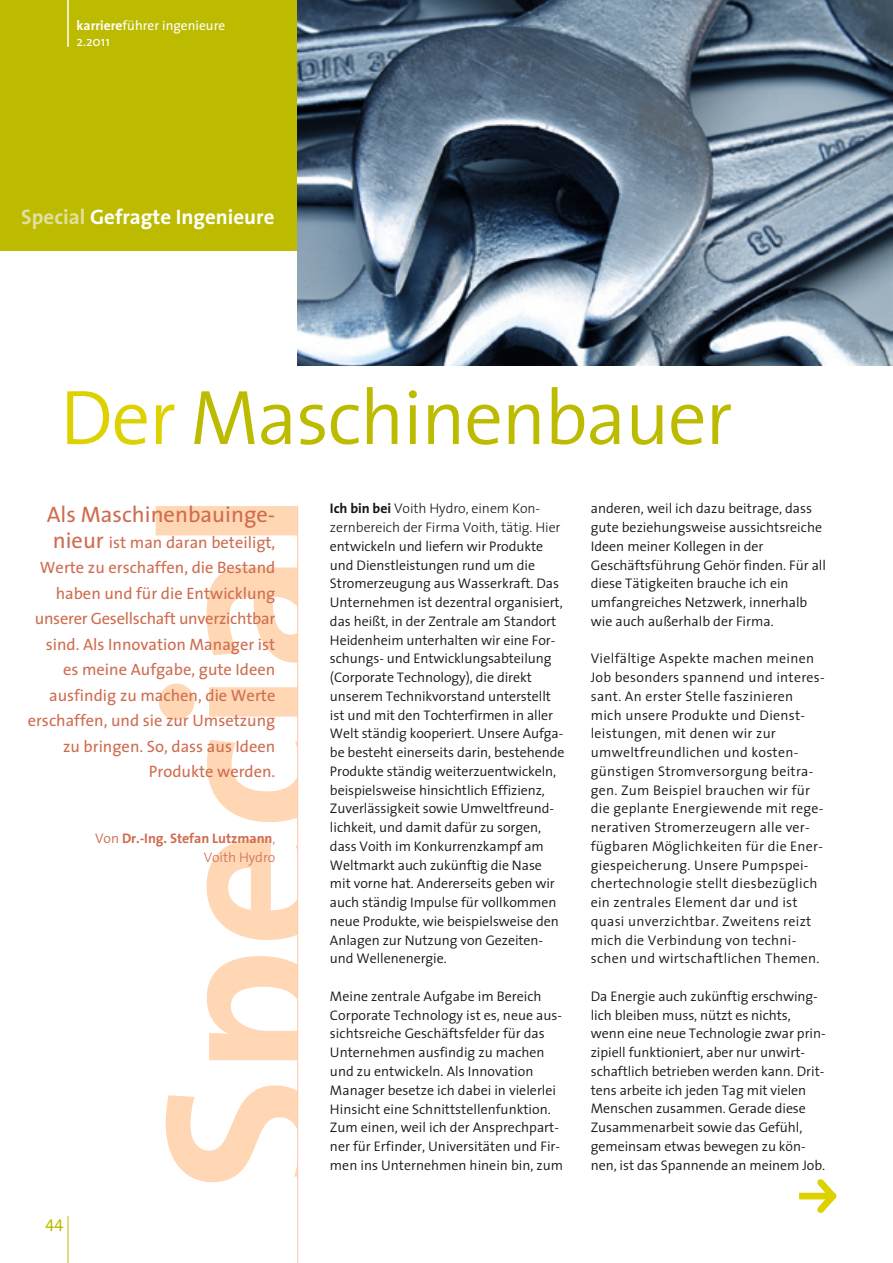
<style>
.page{position:relative;width:893px;height:1263px;background:#fff}
.page>*{position:absolute;margin:0;border:0;box-sizing:border-box;transform-origin:0 0}
.t1{font:300 78px "The Sans";letter-spacing:-.02em;color:#bcbb00}
.t2{font:22.5px "The Sans";color:#cf6c4f}
.t3{font:700 21px "The Sans";color:#fff}
.t4{font:16.5px/25.5px "The Sans";color:#cf6c4f;text-align:right}
.t5{font:16.5px "The Sans";color:#bcbb00}
.t6{font:300 13.95px/18.8px "The Sans";color:#151616}
.t7{font:300 13.95px/18.8px "The Sans";letter-spacing:.02em;color:#151616}
.t8{font:300 13.95px/18.8px "The Sans";letter-spacing:-.005em;color:#151616}
.t9{font:700 13.95px/18.8px "The Sans";letter-spacing:-.005em;color:#cf6c4f;text-align:right}
.t10{font:13.5px/16.2px "The Sans";color:#fff}
.s1{font-weight:700}
.s2{color:#e2e0a0}
.s3{color:#ddd200}
.s4{font-size:22.5px}
.s5{font-weight:300}
</style>
<div class="page">
<div style="left:0;top:0;width:298px;height:251px;background:#bcbb00"></div>
<svg style="left:156px;top:506px;width:141px;height:676px"></svg>
<hr style="left:297px;top:506px;width:1px;height:757px;background:#ffc8a1">
<svg style="left:799px;top:1179px;width:38px;height:34px"></svg>
<img style="left:297px;top:0;width:595px;height:366px">
<hr style="left:68px;top:0;width:1px;height:47px;background:#fff">
<hr style="left:68px;top:1216px;width:1px;height:47px;background:#bcbb00">
<p class="t10" style="left:77px;top:17px;width:150px"><span class="s1">karriere</span>führer ingenieure<br>2.2011</p>
<h3 class="t3" style="left:21px;top:199px;width:255px"><span class="s2">Special</span> Gefragte Ingenieure</h3>
<h1 class="t1" style="left:60px;top:353px;width:674px"><span class="s3">Der</span> Maschinenbauer</h1>
<h2 class="t2" style="left:47px;top:496px;width:230px">Als Maschinenbauinge-</h2>
<p class="t4" style="left:28px;top:529px;width:249px"><span class="s4">nieur</span> ist man daran beteiligt,<br>Werte zu erschaffen, die Bestand haben und für die Entwicklung unserer Gesellschaft unverzichtbar sind. Als Innovation Manager ist es meine Aufgabe, gute Ideen ausfindig zu machen, die Werte erschaffen, und sie zur Umsetzung zu bringen. So, dass aus Ideen<br>Produkte werden.</p>
<p class="t9" style="left:95px;top:828px;width:182px"><span class="s5">Von</span> Dr.-Ing. Stefan Lutzmann<span class="s5">,<br>Voith Hydro</span></p>
<p class="t5" style="left:45px;top:1208px;width:19px">44</p>
<p class="t8" style="left:330px;top:499px;width:232px"><span class="s1">Ich bin bei</span> Voith Hydro, einem Kon&shy;zernbereich der Firma Voith, tätig. Hier</p>
<p class="t6" style="left:330px;top:536px;width:236px">entwickeln und liefern wir Produkte und Dienstleistungen rund um die Stromerzeugung aus Wasserkraft. Das Unternehmen ist dezentral organisiert, das heißt, in der Zentrale am Standort Heidenheim unterhalten wir eine For&shy;schungs- und Entwicklungsabteilung (Corporate Technology), die direkt unserem Technikvorstand unterstellt ist und mit den Tochterfirmen in aller Welt ständig kooperiert. Unsere Aufga&shy;be besteht einerseits darin, bestehende Produkte ständig weiterzuentwickeln, beispielsweise hinsichtlich Effizienz, Zuverlässigkeit sowie Umweltfreund&shy;lichkeit, und damit dafür zu sorgen, dass Voith im Konkurrenzkampf am Weltmarkt auch zukünftig die Nase mit vorne hat. Andererseits geben wir auch ständig Impulse für vollkommen neue Produkte, wie beispielsweise den Anlagen zur Nutzung von Gezeiten&shy;und Wellenenergie.</p>
<p class="t6" style="left:330px;top:986px;width:235px">Meine zentrale Aufgabe im Bereich Corporate Technology ist es, neue aus&shy;sichtsreiche Geschäftsfelder für das Unternehmen ausfindig zu machen und zu entwickeln. Als Innovation Manager besetze ich dabei in vielerlei Hinsicht eine Schnittstellenfunktion.<br>Zum einen, weil ich der Ansprechpart&shy;ner für Erfinder, Universitäten und Fir&shy;men ins Unternehmen hinein bin, zum</p>
<p class="t6" style="left:591px;top:499px;width:237px">anderen, weil ich dazu beitrage, dass gute beziehungsweise aussichtsreiche Ideen meiner Kollegen in der Geschäftsführung Gehör finden. Für all diese Tätigkeiten brauche ich ein umfangreiches Netzwerk, innerhalb wie auch außerhalb der Firma.</p>
<p class="t7" style="left:591px;top:649px;width:235px">Vielfältige Aspekte machen meinen Job besonders spannend und interes&shy;sant. An erster Stelle faszinieren mich unsere Produkte und Dienst&shy;leistungen, mit denen wir zur umweltfreundlichen und kosten&shy;günstigen Stromversorgung beitra&shy;gen. Zum Beispiel brauchen wir für die geplante Energiewende mit rege&shy;nerativen Stromerzeugern alle ver&shy;fügbaren Möglichkeiten für die Ener&shy;giespeicherung. Unsere Pumpspei&shy;chertechnologie stellt diesbezüglich ein zentrales Element dar und ist quasi unverzichtbar. Zweitens reizt mich die Verbindung von techni&shy;schen und wirtschaftlichen Themen.</p>
<p class="t6" style="left:591px;top:986px;width:236px">Da Energie auch zukünftig erschwing&shy;lich bleiben muss, nützt es nichts, wenn eine neue Technologie zwar prin&shy;zipiell funktioniert, aber nur unwirt&shy;schaftlich betrieben werden kann. Drit&shy;tens arbeite ich jeden Tag mit vielen Menschen zusammen. Gerade diese Zusammenarbeit sowie das Gefühl, gemeinsam etwas bewegen zu kön&shy;nen, ist das Spannende an meinem Job.</p>
</div>
